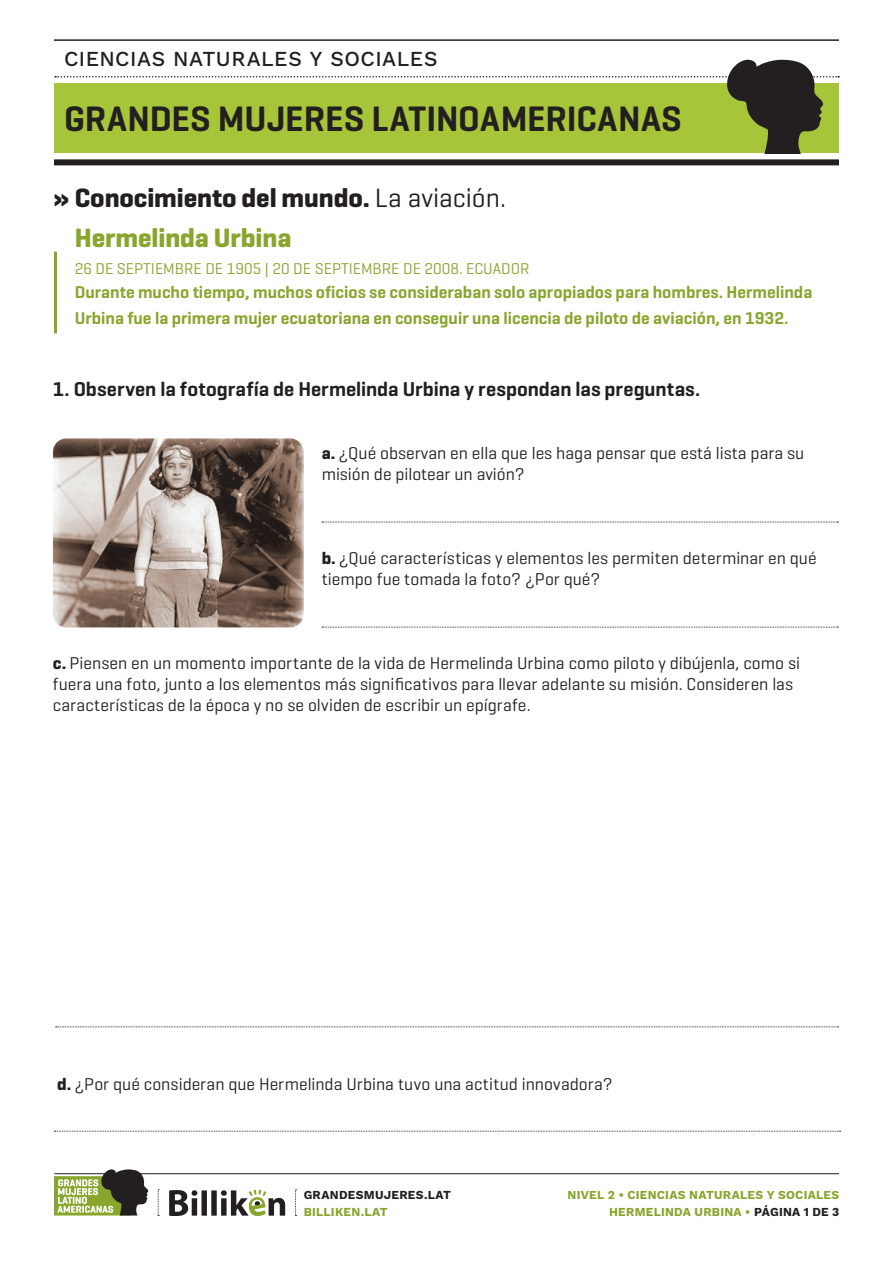
<style>
.page{position:relative;width:893px;height:1263px;background:#fff}
.page>*{position:absolute;margin:0;border:0;box-sizing:border-box;transform-origin:0 0}
.t1{font:600 36px "Geogrotesque";color:#231f20}
.Datos_extra_mujer{font:700 27px/39.2px "Geogrotesque";letter-spacing:-.005em;color:#231f20}
.t2{font:21px "Work Sans";letter-spacing:.025em;color:#231f20}
._1_2_3{font:600 20.4px "Geogrotesque";color:#231f20}
.TEXTO_BASE{font:17.4px/21px "Geogrotesque";color:#231f20}
.Datos_extra_mujer-2{font:600 17.4px/25.2px "Geogrotesque";color:#88a52d}
.Datos_extra_mujer-3{font:15.9px "Geogrotesque";color:#88a52d}
.t3{font:12px/17px "Work Sans";letter-spacing:.02em;color:#88a52d;text-align:right}
.t4{font:12px "Work Sans";letter-spacing:.025em;color:#231f20}
.s1{font-weight:400}
.s2{color:#88a52d}
.s3{font-weight:700}
.s4{color:#231f20}
</style>
<div class="page">
<div style="left:54px;top:159px;width:785px;height:6px;background:#231f20"></div>
<hr style="left:54px;top:39px;width:785px;height:2px;background:#231f20">
<svg style="left:55px;top:60px;width:784px;height:93px"></svg>
<hr style="left:54px;top:1173px;width:785px;height:1px;background:#231f20">
<svg style="left:169px;top:1190px;width:116px;height:26px"></svg>
<svg style="left:158px;top:1189px;width:1px;height:27px"></svg>
<svg style="left:295px;top:1189px;width:2px;height:27px"></svg>
<svg style="left:54px;top:1169px;width:95px;height:46px"></svg>
<hr style="left:54px;top:252px;width:3px;height:81px;background:#88a52d">
<img style="left:53px;top:438px;width:251px;height:189px">
<svg style="left:54px;top:1131px;width:787px;height:1px"></svg>
<svg style="left:322px;top:522px;width:516px;height:1px"></svg>
<svg style="left:322px;top:627px;width:516px;height:1px"></svg>
<svg style="left:56px;top:1026px;width:782px;height:1px"></svg>
<p class="t2" style="left:64px;top:43px;width:375px">CIENCIAS NATURALES Y SOCIALES</p>
<h1 class="t1" style="left:64px;top:96px;width:619px">GRANDES MUJERES LATINOAMERICANAS</h1>
<p class="Datos_extra_mujer" style="left:75px;top:179px;width:433px;text-indent:-22px">» Conocimiento del mundo. <span class="s1">La aviación.<br></span><span class="s2">Hermelinda Urbina</span></p>
<p class="Datos_extra_mujer-3" style="left:75px;top:259px;width:456px">26 DE SEPTIEMBRE DE 1905 | 20 DE SEPTIEMBRE DE 2008. ECUADOR</p>
<p class="Datos_extra_mujer-2" style="left:75px;top:280px;width:739px">Durante mucho tiempo, muchos oficios se consideraban solo apropiados para hombres. Hermelinda<br>Urbina fue la primera mujer ecuatoriana en conseguir una licencia de piloto de aviación, en 1932.</p>
<p class="_1_2_3" style="left:53px;top:377px;width:649px">1. Observen la fotografía de Hermelinda Urbina y respondan las preguntas.</p>
<p class="TEXTO_BASE" style="left:322px;top:443px;width:484px;line-height:20.1px"><span class="s3">a.</span> ¿Qué observan en ella que les haga pensar que está lista para su misión de pilotear un avión?</p>
<p class="TEXTO_BASE" style="left:322px;top:547px;width:496px"><span class="s3">b.</span> ¿Qué características y elementos les permiten determinar en qué tiempo fue tomada la foto? ¿Por qué?</p>
<p class="TEXTO_BASE" style="left:53px;top:652px;width:749px"><span class="s3">c.</span> Piensen en un momento importante de la vida de Hermelinda Urbina como piloto y dibújenla, como si fuera una foto, junto a los elementos más significativos para llevar adelante su misión. Consideren las características de la época y no se olviden de escribir un epígrafe.</p>
<p class="TEXTO_BASE" style="left:57px;top:1072px;width:557px"><span class="s3">d.</span> ¿Por qué consideran que Hermelinda Urbina tuvo una actitud innovadora?</p>
<p class="t4" style="left:304px;top:1185px;width:149px">GRANDESMUJERES.LAT</p>
<p class="t3" style="left:304px;top:1202px;width:86px">BILLIKEN.LAT</p>
<p class="t3" style="left:568px;top:1185px;width:273px">NIVEL 2 • CIENCIAS NATURALES Y SOCIALES<br>HERMELINDA URBINA • <span class="s4">PÁGINA 1 DE 3</span></p>
</div>
